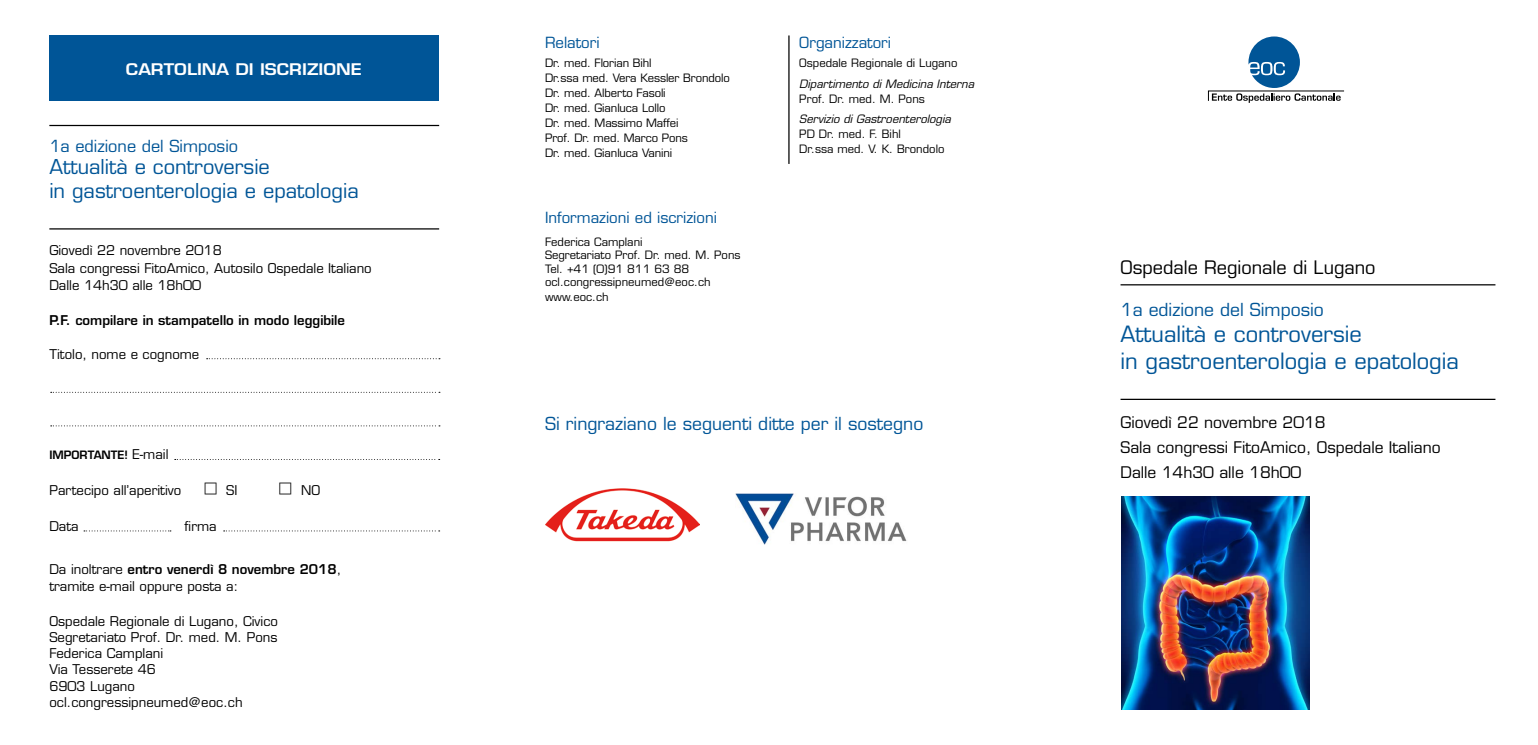
<style>
.page{position:relative;width:1538px;height:745px;background:#fff}
.page>*{position:absolute;margin:0;border:0;box-sizing:border-box;transform-origin:0 0}
.t1{font:21.88px/26.2px "Eurostile";color:#005597}
.t2{font:20px/23.8px "Eurostile";color:#005597}
.t3{font:18.12px "Eurostile";color:#000}
.t4{font:17.5px "Eurostile";color:#005597}
.t5{font:16.25px "Eurostile";color:#005597}
.t6{font:15.62px/25px "Eurostile";color:#000}
.t7{font:600 15.62px "Eurostile";color:#fff;scale:1.14 1}
.t8{font:15px "Eurostile";color:#005597}
.t9{font:13.12px/16.2px "Eurostile";color:#000}
.t10{font:600 13.12px "Eurostile";color:#000}
.t11{font:11.25px/15px "Eurostile";color:#000}
.t12{font:italic 11.25px "Eurostile";color:#000}
.t13{font:600 11.25px "Eurostile";color:#000}
.s1{font-weight:400;font-size:13.12px}
.s2{font-weight:600}
</style>
<div class="page">
<hr style="left:788px;top:35px;width:1px;height:129px;background:#000">
<hr style="left:1120px;top:284px;width:375px;height:1px;background:#000">
<hr style="left:1120px;top:398px;width:375px;height:2px;background:#000">
<div style="left:49px;top:35px;width:390px;height:65px;background:#005597"></div>
<svg style="left:51px;top:391px;width:389px;height:1px"></svg>
<svg style="left:51px;top:425px;width:389px;height:1px"></svg>
<svg style="left:207px;top:358px;width:233px;height:1px"></svg>
<svg style="left:84px;top:530px;width:87px;height:1px"></svg>
<svg style="left:224px;top:530px;width:216px;height:1px"></svg>
<hr style="left:49px;top:125px;width:390px;height:1px;background:#000">
<hr style="left:49px;top:228px;width:390px;height:1px;background:#000">
<img style="left:545px;top:488px;width:155px;height:54px">
<img style="left:735px;top:493px;width:172px;height:51px">
<img style="left:1121px;top:496px;width:188px;height:213px">
<svg style="left:1208px;top:36px;width:136px;height:67px"></svg>
<p class="t7" style="left:126px;top:59px;width:208px">CARTOLINA DI ISCRIZIONE</p>
<p class="t5" style="left:49px;top:136px;width:190px">1a edizione del Simposio</p>
<h2 class="t2" style="left:49px;top:155px;width:311px">Attualità e controversie<br>in gastroenterologia e epatologia</h2>
<p class="t9" style="left:49px;top:241px;width:324px;line-height:17.5px">Giovedì 22 novembre 2018<br>Sala congressi FitoAmico, Autosilo Ospedale Italiano<br>Dalle 14h30 alle 18h00</p>
<p class="t10" style="left:49px;top:312px;width:297px">P.F. compilare in stampatello in modo leggibile</p>
<p class="t9" style="left:49px;top:346px;width:151px">Titolo, nome e cognome</p>
<p class="t13" style="left:49px;top:447px;width:121px">IMPORTANTE! <span class="s1">E-mail</span></p>
<p class="t9" style="left:49px;top:481px;width:133px">Partecipo all’aperitivo</p>
<p class="t9" style="left:204px;top:481px;width:35px"><sup>n</sup> SI</p>
<p class="t9" style="left:279px;top:481px;width:43px"><sup>n</sup> NO</p>
<p class="t9" style="left:49px;top:517px;width:31px">Data</p>
<p class="t9" style="left:185px;top:517px;width:34px">firma</p>
<p class="t9" style="left:49px;top:559px;width:293px;line-height:17.9px">Da inoltrare <span class="s2">entro venerdì 8 novembre 2018</span>, tramite e-mail oppure posta a:</p>
<p class="t9" style="left:49px;top:612px;width:230px">Ospedale Regionale di Lugano, Civico<br>Segretariato Prof. Dr. med. M. Pons<br>Federica Camplani<br>Via Tesserete 46<br>6903 Lugano ocl.congressipneumed@eoc.ch</p>
<p class="t8" style="left:545px;top:34px;width:56px">Relatori</p>
<p class="t11" style="left:545px;top:56px;width:186px">Dr. med. Florian Bihl<br>Dr.ssa med. Vera Kessler Brondolo<br>Dr. med. Alberto Fasoli<br>Dr. med. Gianluca Lollo<br>Dr. med. Massimo Maffei<br>Prof. Dr. med. Marco Pons<br>Dr. med. Gianluca Vanini</p>
<p class="t8" style="left:545px;top:209px;width:173px">Informazioni ed iscrizioni</p>
<p class="t11" style="left:545px;top:235px;width:197px;line-height:13.5px">Federica Camplani<br>Segretariato Prof. Dr. med. M. Pons<br>Tel. +41 (0)91 811 63 88 ocl.congressipneumed@eoc.ch</p>
<p class="t11" style="left:545px;top:290px;width:65px">www.eoc.ch</p>
<p class="t8" style="left:799px;top:34px;width:93px">Organizzatori</p>
<p class="t11" style="left:799px;top:56px;width:160px">Ospedale Regionale di Lugano</p>
<p class="t12" style="left:799px;top:77px;width:176px">Dipartimento di Medicina Interna</p>
<p class="t11" style="left:799px;top:91px;width:127px">Prof. Dr. med. M. Pons</p>
<p class="t12" style="left:799px;top:112px;width:153px">Servizio di Gastroenterologia</p>
<p class="t11" style="left:799px;top:126px;width:147px">PD Dr. med. F. Bihl<br>Dr.ssa med. V. K. Brondolo</p>
<h3 class="t4" style="left:545px;top:413px;width:380px">Si ringraziano le seguenti ditte per il sostegno</h3>
<h3 class="t3" style="left:1120px;top:256px;width:256px">Ospedale Regionale di Lugano</h3>
<h3 class="t4" style="left:1120px;top:299px;width:205px">1a edizione del Simposio</h3>
<h1 class="t1" style="left:1120px;top:321px;width:340px">Attualità e controversie<br>in gastroenterologia e epatologia</h1>
<p class="t6" style="left:1120px;top:410px;width:322px">Giovedì 22 novembre 2018<br>Sala congressi FitoAmico, Ospedale Italiano<br>Dalle 14h30 alle 18h00</p>
</div>
